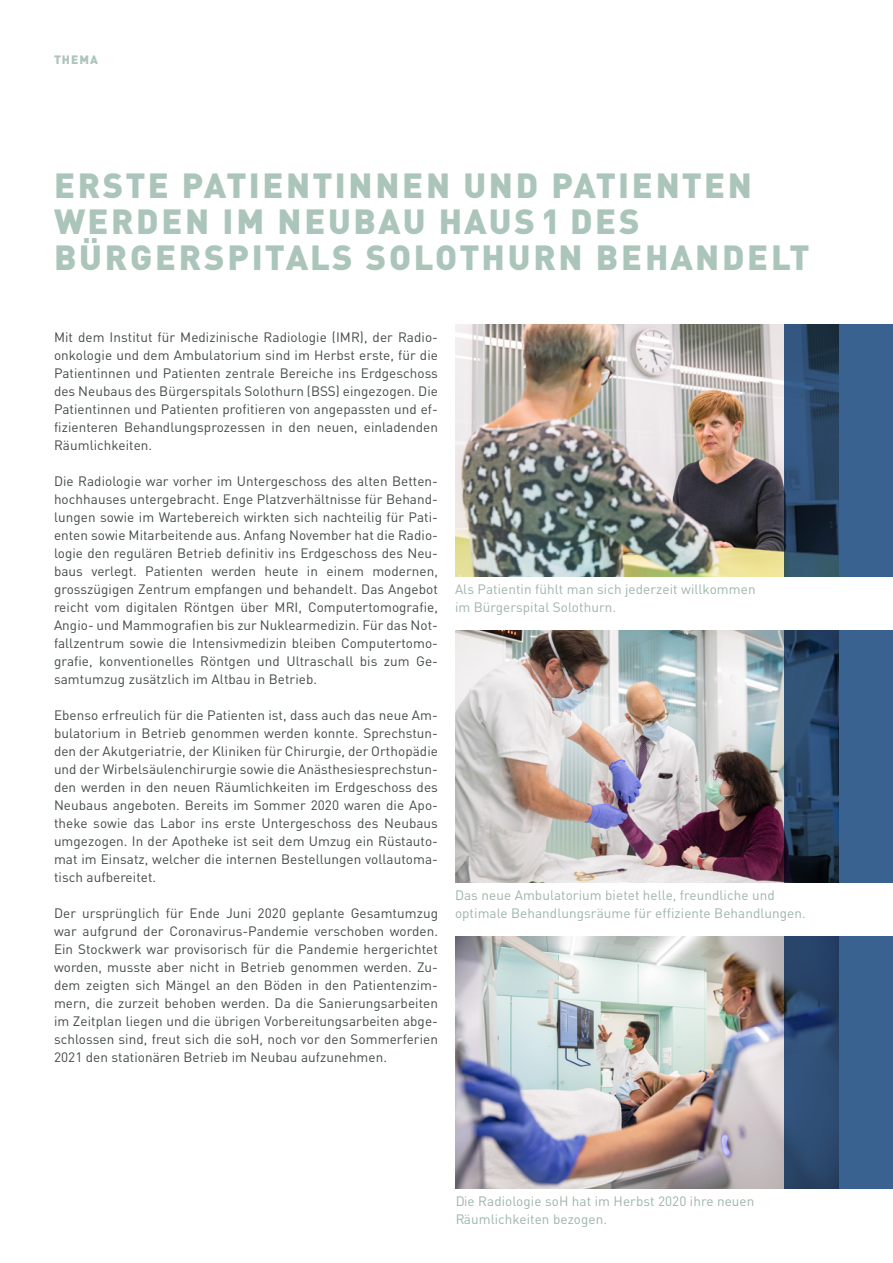
<style>
.page{position:relative;width:893px;height:1263px;background:#fff}
.page>*{position:absolute;margin:0;border:0;box-sizing:border-box;transform-origin:0 0}
.t1{font:900 34.5px/36px "DIN";letter-spacing:.08em;color:#abc5bb}
.t2{font:13.5px/18px "DIN";letter-spacing:.005em;color:#424a48;text-align:justify}
.t3{font:13.5px/18px "DIN";letter-spacing:.005em;color:#9db4aa}
.t4{font:900 12px "DIN";letter-spacing:.08em;color:#abc5bb}
</style>
<div class="page">
<img style="left:455px;top:324px;width:330px;height:252px">
<img style="left:455px;top:936px;width:330px;height:252px">
<img style="left:455px;top:630px;width:330px;height:252px">
<svg style="left:785px;top:324px;width:108px;height:252px;fill:#386290"></svg>
<svg style="left:785px;top:936px;width:108px;height:252px;fill:#375d8b"></svg>
<svg style="left:785px;top:630px;width:108px;height:252px;fill:#375e8b"></svg>
<p class="t4" style="left:54px;top:52px;width:45px">THEMA</p>
<h1 class="t1" style="left:54px;top:166px;width:757px">ERSTE PATIENTINNEN UND PATIENTEN<br>WERDEN IM NEUBAU HAUS 1 DES<br>BÜRGERSPITALS SOLOTHURN BEHANDELT</h1>
<p class="t2" style="left:54px;top:328px;width:385px">Mit dem Institut für Medizinische Radiologie (IMR), der Radio&shy;onkologie und dem Ambulatorium sind im Herbst erste, für die Patientinnen und Patienten zentrale Bereiche ins Erdgeschoss des Neubaus des Bürgerspitals Solothurn (BSS) eingezogen. Die Patientinnen und Patienten profitieren von angepassten und ef&shy;fizienteren Behandlungsprozessen in den neuen, einladenden Räumlichkeiten.</p>
<p class="t2" style="left:54px;top:472px;width:385px">Die Radiologie war vorher im Untergeschoss des alten Betten&shy;hochhauses untergebracht. Enge Platzverhältnisse für Behand&shy;lungen sowie im Wartebereich wirkten sich nachteilig für Pati&shy;enten sowie Mitarbeitende aus. Anfang November hat die Radio&shy;logie den regulären Betrieb definitiv ins Erdgeschoss des Neu&shy;baus verlegt. Patienten werden heute in einem modernen, grosszügigen Zentrum empfangen und behandelt. Das Angebot reicht vom digitalen Röntgen über MRI, Computertomografie, Angio- und Mammografien bis zur Nuklearmedizin. Für das Not&shy;fallzentrum sowie die Intensivmedizin bleiben Computertomo&shy;grafie, konventionelles Röntgen und Ultraschall bis zum Ge&shy;samtumzug zusätzlich im Altbau in Betrieb.</p>
<p class="t2" style="left:54px;top:706px;width:385px">Ebenso erfreulich für die Patienten ist, dass auch das neue Am&shy;bulatorium in Betrieb genommen werden konnte. Sprechstun&shy;den der Akutgeriatrie, der Kliniken für Chirurgie, der Orthopädie und der Wirbelsäulenchirurgie sowie die Anästhesiesprechstun&shy;den werden in den neuen Räumlichkeiten im Erdgeschoss des Neubaus angeboten. Bereits im Sommer 2020 waren die Apo&shy;theke sowie das Labor ins erste Untergeschoss des Neubaus umgezogen. In der Apotheke ist seit dem Umzug ein Rüstauto&shy;mat im Einsatz, welcher die internen Bestellungen vollautoma&shy;tisch aufbereitet.</p>
<p class="t2" style="left:54px;top:904px;width:385px">Der ursprünglich für Ende Juni 2020 geplante Gesamtumzug war aufgrund der Coronavirus-Pandemie verschoben worden.<br>Ein Stockwerk war provisorisch für die Pandemie hergerichtet worden, musste aber nicht in Betrieb genommen werden. Zu&shy;dem zeigten sich Mängel an den Böden in den Patientenzim&shy;mern, die zurzeit behoben werden. Da die Sanierungsarbeiten im Zeitplan liegen und die übrigen Vorbereitungsarbeiten abge&shy;schlossen sind, freut sich die soH, noch vor den Sommerferien 2021 den stationären Betrieb im Neubau aufzunehmen.</p>
<p class="t3" style="left:455px;top:580px;width:302px">Als Patientin fühlt man sich jederzeit willkommen im Bürgerspital Solothurn.</p>
<p class="t3" style="left:455px;top:886px;width:352px">Das neue Ambulatorium bietet helle, freundliche und optimale Behandlungsräume für effiziente Behandlungen.</p>
<p class="t3" style="left:455px;top:1192px;width:301px">Die Radiologie soH hat im Herbst 2020 ihre neuen<br>Räumlichkeiten bezogen.</p>
</div>
